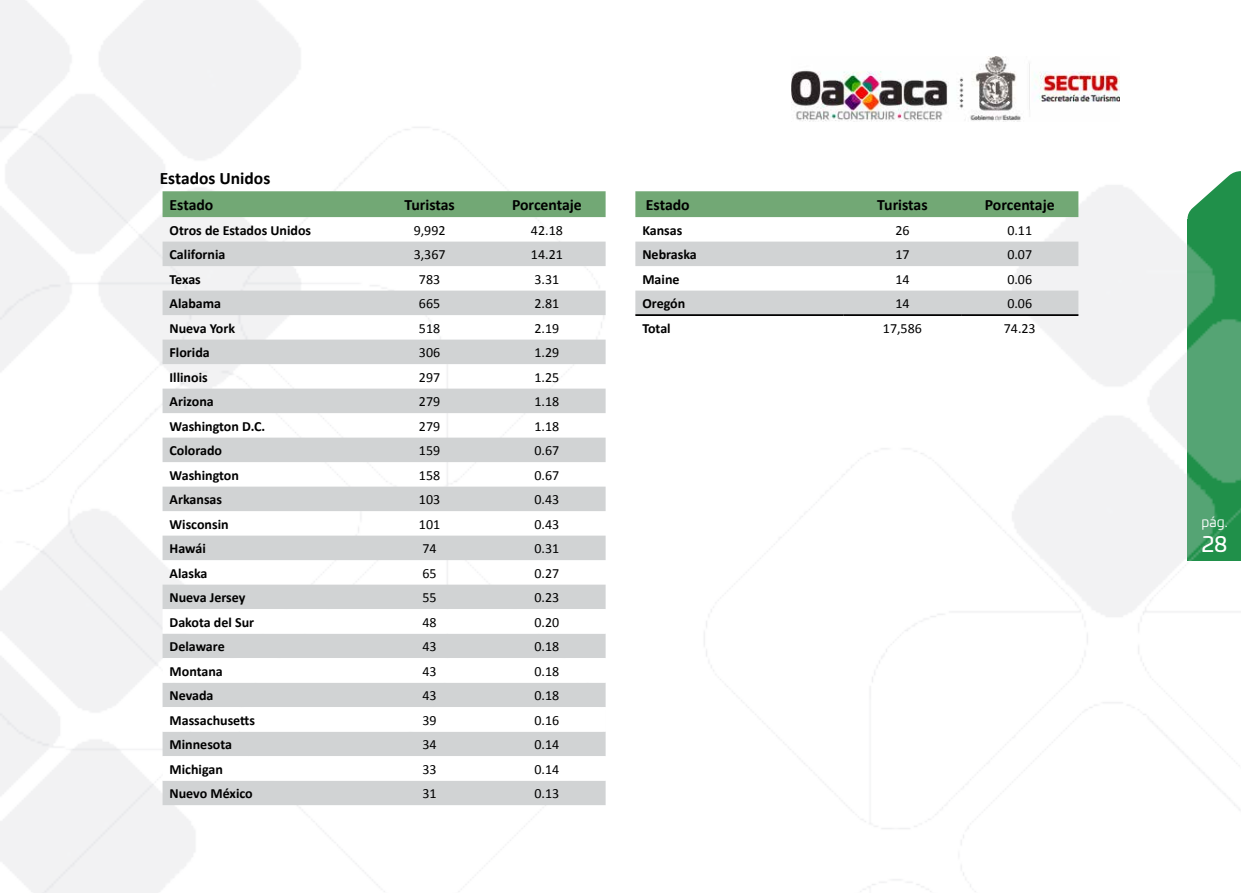
<style>
.page{position:relative;width:1241px;height:893px;background:#fff}
.page>*{position:absolute;margin:0;border:0;box-sizing:border-box;transform-origin:0 0}
.t1{font:21px "Univia Pro";color:#fff}
.t2{font:700 17.5px "Calibri";color:#000}
.t3{font:700 15.75px "Calibri";color:#000}
.t4{font:700 14px "Calibri";color:#000}
.t5{font:14px "Calibri";color:#000}
.t6{font:14px "Univia Pro";color:#fff}
</style>
<div class="page">
<img style="left:0;top:0;width:1239px;height:893px">
<img style="left:791px;top:57px;width:328px;height:64px">
<svg style="left:162px;top:191px;width:916px;height:26px;background:#78ab7a"></svg>
<svg style="left:162px;top:242px;width:916px;height:563px"></svg>
<svg style="left:162px;top:609px;width:443px;height:172px"></svg>
<hr style="left:635px;top:314px;width:208px;height:2px;background:#000">
<hr style="left:843px;top:314px;width:117px;height:2px;background:#000">
<hr style="left:960px;top:314px;width:118px;height:2px;background:#000">
<p class="t2" style="left:160px;top:167px;width:112px">Estados Unidos</p>
<p class="t3" style="left:169px;top:195px;width:45px">Estado</p>
<p class="t3" style="left:404px;top:195px;width:52px">Turistas</p>
<p class="t3" style="left:512px;top:195px;width:71px">Porcentaje</p>
<p class="t3" style="left:646px;top:195px;width:45px">Estado</p>
<p class="t3" style="left:877px;top:195px;width:52px">Turistas</p>
<p class="t3" style="left:984px;top:195px;width:71px">Porcentaje</p>
<p class="t4" style="left:169px;top:221px;width:143px">Otros de Estados Unidos</p>
<p class="t5" style="left:413px;top:221px;width:33px">9,992</p>
<p class="t5" style="left:531px;top:221px;width:33px">42.18</p>
<p class="t4" style="left:642px;top:221px;width:42px">Kansas</p>
<p class="t5" style="left:895px;top:221px;width:16px">26</p>
<p class="t5" style="left:1007px;top:221px;width:26px">0.11</p>
<p class="t4" style="left:169px;top:245px;width:57px">California</p>
<p class="t5" style="left:413px;top:246px;width:33px">3,367</p>
<p class="t5" style="left:531px;top:246px;width:33px">14.21</p>
<p class="t4" style="left:642px;top:245px;width:56px">Nebraska</p>
<p class="t5" style="left:895px;top:246px;width:16px">17</p>
<p class="t5" style="left:1007px;top:246px;width:26px">0.07</p>
<p class="t4" style="left:169px;top:270px;width:33px">Texas</p>
<p class="t5" style="left:419px;top:270px;width:23px">783</p>
<p class="t5" style="left:534px;top:270px;width:26px">3.31</p>
<p class="t4" style="left:642px;top:270px;width:39px">Maine</p>
<p class="t5" style="left:895px;top:270px;width:16px">14</p>
<p class="t5" style="left:1007px;top:270px;width:26px">0.06</p>
<p class="t4" style="left:169px;top:294px;width:53px">Alabama</p>
<p class="t5" style="left:419px;top:295px;width:23px">665</p>
<p class="t5" style="left:534px;top:295px;width:26px">2.81</p>
<p class="t4" style="left:642px;top:294px;width:44px">Oregón</p>
<p class="t5" style="left:895px;top:295px;width:16px">14</p>
<p class="t5" style="left:1007px;top:295px;width:26px">0.06</p>
<p class="t4" style="left:169px;top:319px;width:67px">Nueva York</p>
<p class="t5" style="left:419px;top:319px;width:23px">518</p>
<p class="t5" style="left:534px;top:319px;width:26px">2.19</p>
<p class="t4" style="left:642px;top:319px;width:30px">Total</p>
<p class="t5" style="left:882px;top:319px;width:40px">17,586</p>
<p class="t5" style="left:1003px;top:319px;width:33px">74.23</p>
<p class="t4" style="left:169px;top:343px;width:42px">Florida</p>
<p class="t5" style="left:419px;top:344px;width:23px">306</p>
<p class="t5" style="left:534px;top:344px;width:26px">1.29</p>
<p class="t4" style="left:169px;top:368px;width:40px">Illinois</p>
<p class="t5" style="left:419px;top:368px;width:23px">297</p>
<p class="t5" style="left:534px;top:368px;width:26px">1.25</p>
<p class="t4" style="left:169px;top:392px;width:46px">Arizona</p>
<p class="t5" style="left:419px;top:393px;width:23px">279</p>
<p class="t5" style="left:534px;top:393px;width:26px">1.18</p>
<p class="t4" style="left:169px;top:417px;width:97px">Washington D.C.</p>
<p class="t5" style="left:419px;top:417px;width:23px">279</p>
<p class="t5" style="left:534px;top:417px;width:26px">1.18</p>
<p class="t4" style="left:169px;top:441px;width:54px">Colorado</p>
<p class="t5" style="left:419px;top:442px;width:23px">159</p>
<p class="t5" style="left:534px;top:442px;width:26px">0.67</p>
<p class="t4" style="left:169px;top:466px;width:71px">Washington</p>
<p class="t5" style="left:419px;top:466px;width:23px">158</p>
<p class="t5" style="left:534px;top:466px;width:26px">0.67</p>
<p class="t4" style="left:169px;top:490px;width:54px">Arkansas</p>
<p class="t5" style="left:419px;top:491px;width:23px">103</p>
<p class="t5" style="left:534px;top:491px;width:26px">0.43</p>
<p class="t4" style="left:169px;top:515px;width:61px">Wisconsin</p>
<p class="t5" style="left:419px;top:515px;width:23px">101</p>
<p class="t5" style="left:534px;top:515px;width:26px">0.43</p>
<p class="t4" style="left:169px;top:539px;width:38px">Hawái</p>
<p class="t5" style="left:422px;top:540px;width:16px">74</p>
<p class="t5" style="left:534px;top:540px;width:26px">0.31</p>
<p class="t4" style="left:169px;top:564px;width:39px">Alaska</p>
<p class="t5" style="left:422px;top:564px;width:16px">65</p>
<p class="t5" style="left:534px;top:564px;width:26px">0.27</p>
<p class="t4" style="left:169px;top:588px;width:77px">Nueva Jersey</p>
<p class="t5" style="left:422px;top:589px;width:16px">55</p>
<p class="t5" style="left:534px;top:589px;width:26px">0.23</p>
<p class="t4" style="left:169px;top:613px;width:86px">Dakota del Sur</p>
<p class="t5" style="left:422px;top:613px;width:16px">48</p>
<p class="t5" style="left:534px;top:613px;width:26px">0.20</p>
<p class="t4" style="left:169px;top:637px;width:57px">Delaware</p>
<p class="t5" style="left:422px;top:638px;width:16px">43</p>
<p class="t5" style="left:534px;top:638px;width:26px">0.18</p>
<p class="t4" style="left:169px;top:662px;width:55px">Montana</p>
<p class="t5" style="left:422px;top:662px;width:16px">43</p>
<p class="t5" style="left:534px;top:662px;width:26px">0.18</p>
<p class="t4" style="left:169px;top:686px;width:45px">Nevada</p>
<p class="t5" style="left:422px;top:687px;width:16px">43</p>
<p class="t5" style="left:534px;top:687px;width:26px">0.18</p>
<p class="t4" style="left:169px;top:711px;width:87px">Massachusetts</p>
<p class="t5" style="left:422px;top:711px;width:16px">39</p>
<p class="t5" style="left:534px;top:711px;width:26px">0.16</p>
<p class="t4" style="left:169px;top:735px;width:64px">Minnesota</p>
<p class="t5" style="left:422px;top:736px;width:16px">34</p>
<p class="t5" style="left:534px;top:736px;width:26px">0.14</p>
<p class="t4" style="left:169px;top:760px;width:55px">Michigan</p>
<p class="t5" style="left:422px;top:760px;width:16px">33</p>
<p class="t5" style="left:534px;top:760px;width:26px">0.14</p>
<p class="t4" style="left:169px;top:784px;width:85px">Nuevo México</p>
<p class="t5" style="left:422px;top:785px;width:16px">31</p>
<p class="t5" style="left:534px;top:785px;width:26px">0.13</p>
<p class="t6" style="left:1201px;top:512px;width:28px">pág.</p>
<h1 class="t1" style="left:1201px;top:528px;width:27px">28</h1>
</div>
